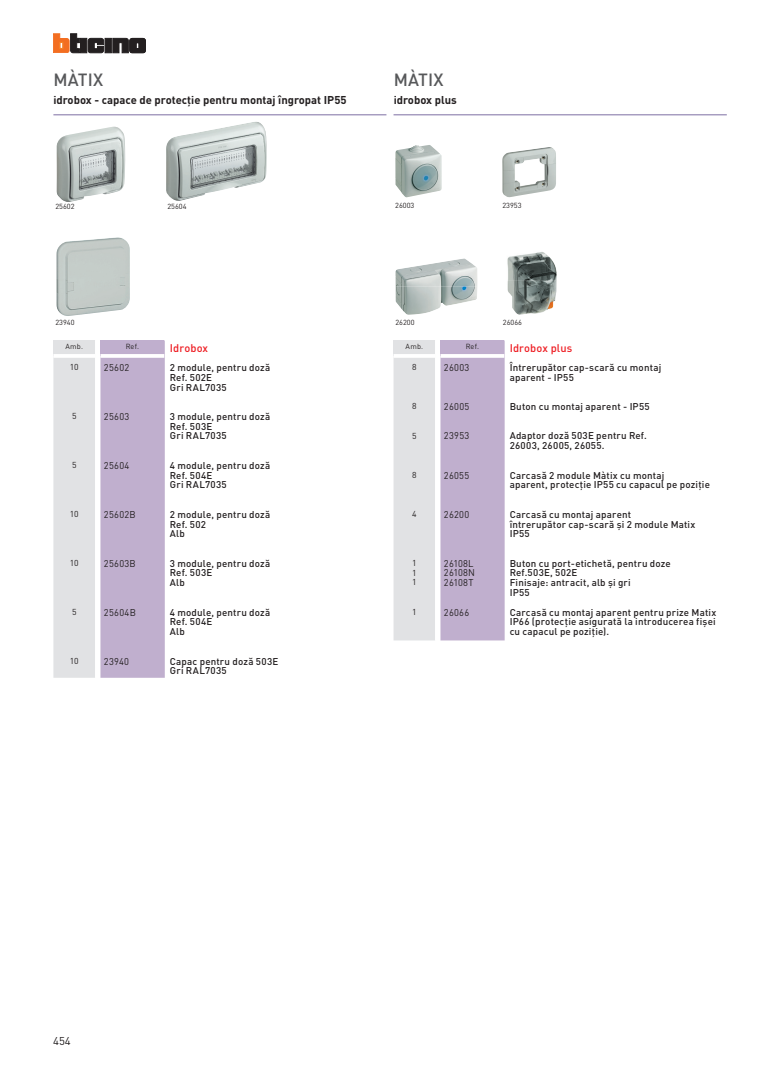
<style>
.page{position:relative;width:780px;height:1088px;background:#fff}
.page>*{position:absolute;margin:0;border:0;box-sizing:border-box;transform-origin:0 0}
.t1{font:500 17.5px "DIN Pro";letter-spacing:.01em;color:#57585a}
.t2{font:700 11.25px "DIN Pro";color:#231f20}
.t3{font:11.25px "DIN Pro";color:#231f20}
.t4{font:500 11px "DIN Pro";letter-spacing:.015em;color:#ee1d23}
.t5{font:500 9.75px/9.8px "DIN Pro";letter-spacing:.02em;color:#231f20}
.t6{font:9.75px/9.8px "DIN Pro";letter-spacing:.03em;color:#231f20;scale:.95 1}
.t7{font:8.5px/9.8px "DIN Pro";letter-spacing:-.01em;color:#231f20;text-align:justify}
.t8{font:7.38px "DIN Pro";color:#231f20}
</style>
<div class="page">
<div style="left:80px;top:38px;width:7px;height:15px;background:#231f20;border:1px solid #231f20"></div>
<div style="left:105px;top:38px;width:6px;height:15px;background:#231f20"></div>
<svg style="left:113px;top:38px;width:33px;height:15px"></svg>
<svg style="left:53px;top:34px;width:26px;height:19px"></svg>
<svg style="left:88px;top:38px;width:16px;height:15px"></svg>
<hr style="left:393px;top:114px;width:333px;height:1px;background:#9589b4">
<hr style="left:53px;top:114px;width:333px;height:1px;background:#9589b4">
<img style="left:56px;top:237px;width:74px;height:79px">
<img style="left:166px;top:122px;width:101px;height:79px">
<img style="left:56px;top:127px;width:69px;height:75px">
<img style="left:395px;top:258px;width:82px;height:57px">
<img style="left:395px;top:145px;width:46px;height:52px">
<img style="left:507px;top:252px;width:49px;height:63px">
<img style="left:502px;top:147px;width:54px;height:50px">
<svg style="left:53px;top:340px;width:112px;height:338px;background:#d0c7d9"></svg>
<div style="left:53px;top:340px;width:42px;height:16px;background:#e1e2e4"></div>
<hr style="left:53px;top:354px;width:42px;height:4px;background:#fff">
<div style="left:100px;top:340px;width:64px;height:16px;background:#c0afce"></div>
<hr style="left:100px;top:354px;width:64px;height:4px;background:#fff">
<svg style="left:393px;top:358px;width:111px;height:282px;background:#cfc6d8"></svg>
<div style="left:393px;top:340px;width:42px;height:16px;background:#e1e2e4"></div>
<hr style="left:393px;top:354px;width:42px;height:4px;background:#fff">
<div style="left:440px;top:340px;width:64px;height:16px;background:#c0afce"></div>
<hr style="left:440px;top:354px;width:64px;height:4px;background:#fff">
<h1 class="t1" style="left:53px;top:66px;width:51px">MÀTIX</h1>
<p class="t2" style="left:53px;top:90px;width:294px">idrobox - capace de protecţie pentru montaj îngropat IP55</p>
<h1 class="t1" style="left:394px;top:66px;width:51px">MÀTIX</h1>
<p class="t2" style="left:394px;top:90px;width:65px">idrobox plus</p>
<p class="t8" style="left:55px;top:202px;width:21px">25602</p>
<p class="t8" style="left:395px;top:200px;width:21px">26003</p>
<p class="t8" style="left:502px;top:201px;width:21px">23953</p>
<p class="t8" style="left:167px;top:201px;width:21px">25604</p>
<p class="t8" style="left:55px;top:318px;width:21px">23940</p>
<p class="t8" style="left:65px;top:342px;width:19px">Amb.</p>
<p class="t8" style="left:126px;top:342px;width:15px">Ref.</p>
<p class="t4" style="left:170px;top:339px;width:40px">Idrobox</p>
<p class="t7" style="left:70px;top:362px;width:10px">10</p>
<p class="t5" style="left:170px;top:361px;width:102px">2 module, pentru doză<br>Ref. 502E<br>Gri RAL7035</p>
<p class="t5" style="left:170px;top:410px;width:102px">3 module, pentru doză<br>Ref. 503E<br>Gri RAL7035</p>
<p class="t5" style="left:170px;top:459px;width:102px">4 module, pentru doză<br>Ref. 504E<br>Gri RAL7035</p>
<p class="t5" style="left:170px;top:508px;width:102px">2 module, pentru doză<br>Ref. 502<br>Alb</p>
<p class="t5" style="left:170px;top:557px;width:102px">3 module, pentru doză<br>Ref. 503E<br>Alb</p>
<p class="t5" style="left:170px;top:606px;width:102px">4 module, pentru doză<br>Ref. 504E<br>Alb</p>
<p class="t5" style="left:170px;top:655px;width:110px">Capac pentru doză 503E<br>Gri RAL7035</p>
<p class="t6" style="left:104px;top:362px;width:28px">25602</p>
<p class="t6" style="left:104px;top:411px;width:28px">25603</p>
<p class="t7" style="left:72px;top:411px;width:6px">5</p>
<p class="t7" style="left:72px;top:460px;width:6px">5</p>
<p class="t6" style="left:104px;top:460px;width:28px">25604</p>
<p class="t7" style="left:70px;top:508px;width:10px">10</p>
<p class="t6" style="left:104px;top:509px;width:35px">25602B</p>
<p class="t7" style="left:70px;top:557px;width:10px">10</p>
<p class="t6" style="left:104px;top:558px;width:35px">25603B</p>
<p class="t7" style="left:72px;top:606px;width:6px">5</p>
<p class="t6" style="left:104px;top:607px;width:35px">25604B</p>
<p class="t7" style="left:70px;top:655px;width:10px">10</p>
<p class="t6" style="left:104px;top:656px;width:28px">23940</p>
<p class="t8" style="left:395px;top:317px;width:21px">26200</p>
<p class="t8" style="left:503px;top:317px;width:21px">26066</p>
<p class="t8" style="left:405px;top:342px;width:19px">Amb.</p>
<p class="t8" style="left:465px;top:342px;width:15px">Ref.</p>
<p class="t4" style="left:509px;top:339px;width:64px">Idrobox plus</p>
<p class="t7" style="left:412px;top:362px;width:6px">8</p>
<p class="t7" style="left:412px;top:401px;width:6px">8</p>
<p class="t7" style="left:412px;top:430px;width:6px">5</p>
<p class="t7" style="left:412px;top:469px;width:6px">8</p>
<p class="t7" style="left:412px;top:508px;width:6px">4</p>
<p class="t5" style="left:509px;top:361px;width:153px">Întrerupător cap-scară cu montaj aparent - IP55</p>
<p class="t5" style="left:509px;top:401px;width:142px">Buton cu montaj aparent - IP55</p>
<p class="t5" style="left:509px;top:430px;width:139px">Adaptor doză 503E pentru Ref.<br>26003, 26005, 26055.</p>
<p class="t5" style="left:509px;top:469px;width:202px">Carcasă 2 module Màtix cu montaj<br>aparent, protecţie IP55 cu capacul pe poziţie</p>
<p class="t5" style="left:509px;top:508px;width:187px">Carcasă cu montaj aparent<br>întrerupător cap-scară şi 2 module Matix<br>IP55</p>
<p class="t5" style="left:509px;top:557px;width:163px">Buton cu port-etichetă, pentru doze<br>Ref.503E, 502E<br>Finisaje: antracit, alb şi gri<br>IP55</p>
<p class="t5" style="left:509px;top:606px;width:208px;text-align:justify">Carcasă cu montaj aparent pentru prize Matix IP66 (protecţie asigurată la introducerea fişei cu capacul pe poziţie).</p>
<p class="t6" style="left:444px;top:362px;width:28px">26003</p>
<p class="t6" style="left:444px;top:401px;width:28px">26005</p>
<p class="t6" style="left:444px;top:431px;width:28px">23953</p>
<p class="t6" style="left:444px;top:470px;width:28px">26055</p>
<p class="t6" style="left:444px;top:509px;width:28px">26200</p>
<p class="t7" style="left:412px;top:557px;width:6px">1<br>1<br>1</p>
<p class="t7" style="left:412px;top:606px;width:6px">1</p>
<p class="t6" style="left:444px;top:558px;width:34px">26108L<br>26108N<br>26108T</p>
<p class="t6" style="left:444px;top:607px;width:28px">26066</p>
<p class="t3" style="left:53px;top:1033px;width:19px">454</p>
</div>
